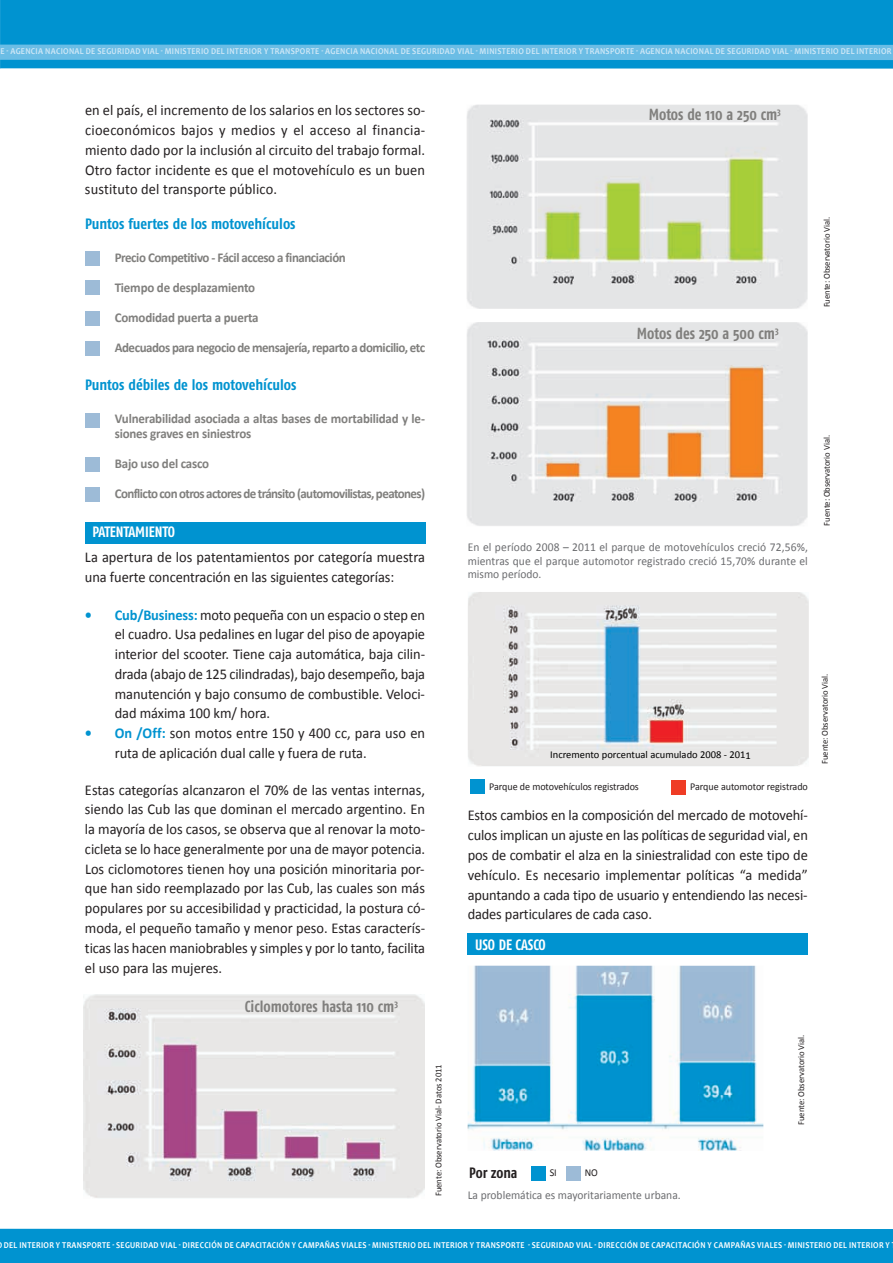
<style>
.page{position:relative;width:893px;height:1263px;background:#fff}
.page>*{position:absolute;margin:0;border:0;box-sizing:border-box;transform-origin:0 0}
.t1{font:700 16.05px "Fago Co";color:#807f7d;scale:.93 1}
.t2{font:700 15.9px "Fago Co";color:#807f7d;scale:.94 1}
.t3{font:15px/19.8px "Calibri";letter-spacing:-.005em;color:#231f20;text-align:justify;scale:.96 1}
.t4{font:700 15px "Fago Co";letter-spacing:-.005em;color:#0093d0}
.t5{font:700 15px "Fago Co";letter-spacing:-.005em;color:#fff;scale:.96 1}
.t6{font:700 15px "Fago Co";letter-spacing:-.01em;color:#231f20;scale:.96 1}
.t7{font:700 13.5px "Calibri";letter-spacing:-.035em;color:#807f7d;scale:.96 1}
.t8{font:700 13.5px/15px "Calibri";letter-spacing:-.015em;color:#807f7d;scale:.96 1}
.t9{font:12px/13.5px "Calibri";color:#6c6d70;text-align:justify;scale:.96 1}
.t10{font:10.5px "Calibri";letter-spacing:-.005em;color:#231f20;scale:.96 1}
.t11{font:10.5px "Calibri";color:#000}
.t12{font:700 9px "Candara";letter-spacing:.04em;color:#fff;scale:.87 1}
.t13{font:700 9px "Candara";letter-spacing:.04em;color:#cee7f6;scale:.88 1}
.t14{font:9px "Calibri";letter-spacing:-.005em;color:#231f20;scale:.96 1}
.s1{font-weight:700;color:#0093d0}
</style>
<div class="page">
<div style="left:468px;top:934px;width:340px;height:21px;background:#0093d0"></div>
<div style="left:85px;top:522px;width:340px;height:21px;background:#0093d0"></div>
<div style="left:0;top:0;width:893px;height:69px;background:#0093d0"></div>
<svg style="left:0;top:44px;width:893px;height:16px;background:#65bae3"></svg>
<div style="left:672px;top:780px;width:14px;height:14px;background:#ef3c25"></div>
<div style="left:471px;top:780px;width:14px;height:14px;background:#0093d0"></div>
<div style="left:566px;top:1166px;width:15px;height:14px;background:#9dbbd7"></div>
<div style="left:531px;top:1166px;width:14px;height:14px;background:#0093d0"></div>
<img style="left:84px;top:995px;width:341px;height:203px">
<img style="left:467px;top:322px;width:340px;height:204px">
<img style="left:467px;top:105px;width:340px;height:204px">
<img style="left:468px;top:965px;width:295px;height:185px">
<img style="left:468px;top:592px;width:341px;height:174px">
<div style="left:85px;top:311px;width:14px;height:14px;background:#9dbbd7"></div>
<div style="left:85px;top:341px;width:14px;height:15px;background:#9dbbd7"></div>
<div style="left:85px;top:414px;width:14px;height:14px;background:#9dbbd7"></div>
<div style="left:85px;top:458px;width:14px;height:14px;background:#9dbbd7"></div>
<div style="left:85px;top:487px;width:14px;height:15px;background:#9dbbd7"></div>
<div style="left:85px;top:281px;width:14px;height:14px;background:#9dbbd7"></div>
<div style="left:85px;top:252px;width:14px;height:14px;background:#9dbbd7"></div>
<div style="left:0;top:1228px;width:893px;height:35px;background:#0093d0"></div>
<p class="t13" style="left:0;top:48px;width:1014px">E - AGENCIA NACIONAL DE SEGURIDAD VIAL - MINISTERIO DEL INTERIOR Y TRANSPORTE - AGENCIA NACIONAL DE SEGURIDAD VIAL - MINISTERIO DEL INTERIOR Y TRANSPORTE - AGENCIA NACIONAL DE SEGURIDAD VIAL - MINISTERIO DEL INTERIOR</p>
<p class="t3" style="left:85px;top:102px;width:356px">en el país, el incremento de los salarios en los sectores so&shy;cioeconómicos bajos y medios y el acceso al financia&shy;miento dado por la inclusión al circuito del trabajo formal.<br>Otro factor incidente es que el motovehículo es un buen sustituto del transporte público.</p>
<p class="t4" style="left:85px;top:218px;width:212px">Puntos fuertes de los motovehículos</p>
<p class="t7" style="left:115px;top:252px;width:242px">Precio Competitivo - Fácil acceso a financiación</p>
<p class="t8" style="left:115px;top:281px;width:148px">Tiempo de desplazamiento</p>
<p class="t8" style="left:115px;top:311px;width:151px">Comodidad puerta a puerta</p>
<p class="t7" style="left:115px;top:342px;width:325px">Adecuados para negocio de mensajería, reparto a domicilio, etc</p>
<p class="t4" style="left:85px;top:379px;width:213px">Puntos débiles de los motovehículos</p>
<p class="t8" style="left:115px;top:412px;width:325px">Vulnerabilidad asociada a altas bases de mortabilidad y le&shy;siones graves en siniestros</p>
<p class="t8" style="left:115px;top:457px;width:100px">Bajo uso del casco</p>
<p class="t7" style="left:115px;top:488px;width:325px">Conflicto con otros actores de tránsito (automovilistas, peatones)</p>
<p class="t5" style="left:92px;top:527px;width:88px">PATENTAMIENTO</p>
<p class="t3" style="left:85px;top:548px;width:356px">La apertura de los patentamientos por categoría muestra una fuerte concentración en las siguientes categorías:</p>
<p class="t3" style="left:115px;top:606px;width:325px;text-indent:-30px"><span class="s1">• Cub/Business:</span> moto pequeña con un espacio o step en el cuadro. Usa pedalines en lugar del piso de apoyapie interior del scooter. Tiene caja automática, baja cilin&shy;drada (abajo de 125 cilindradas), bajo desempeño, baja manutención y bajo consumo de combustible. Veloci&shy;dad máxima 100 km/ hora.</p>
<p class="t3" style="left:115px;top:724px;width:325px;text-indent:-30px"><span class="s1">• On /Off:</span> son motos entre 150 y 400 cc, para uso en ruta de aplicación dual calle y fuera de ruta.</p>
<p class="t3" style="left:85px;top:781px;width:356px">Estas categorías alcanzaron el 70% de las ventas internas, siendo las Cub las que dominan el mercado argentino. En la mayoría de los casos, se observa que al renovar la moto&shy;cicleta se lo hace generalmente por una de mayor potencia.<br>Los ciclomotores tienen hoy una posición minoritaria por&shy;que han sido reemplazado por las Cub, las cuales son más populares por su accesibilidad y practicidad, la postura có&shy;moda, el pequeño tamaño y menor peso. Estas caracterís&shy;ticas las hacen maniobrables y simples y por lo tanto, facilita el uso para las mujeres.</p>
<p class="t2" style="left:245px;top:1000px;width:165px">Ciclomotores hasta 110 cm<sup>3</sup></p>
<p class="t14" style="left:435px;top:1196px;width:139px;rotate:-90deg">Fuente: Observatorio Vial- Datos 2011</p>
<p class="t1" style="left:649px;top:109px;width:144px">Motos de 110 a 250 cm<sup>3</sup></p>
<p class="t1" style="left:637px;top:328px;width:154px">Motos des 250 a 500 cm<sup>3</sup></p>
<p class="t14" style="left:823px;top:307px;width:96px;rotate:-90deg">Fuente: Observatorio Vial.</p>
<p class="t9" style="left:468px;top:541px;width:356px">En el período 2008 – 2011 el parque de motovehículos creció 72,56%, mientras que el parque automotor registrado creció 15,70% durante el mismo período.</p>
<p class="t14" style="left:823px;top:525px;width:96px;rotate:-90deg">Fuente: Observatorio Vial.</p>
<p class="t11" style="left:550px;top:750px;width:202px">Incremento porcentual acumulado 2008 - 2011</p>
<p class="t10" style="left:489px;top:782px;width:157px">Parque de motovehículos registrados</p>
<p class="t10" style="left:690px;top:782px;width:124px">Parque automotor registrado</p>
<p class="t3" style="left:468px;top:807px;width:356px">Estos cambios en la composición del mercado de motovehí&shy;culos implican un ajuste en las políticas de seguridad vial, en pos de combatir el alza en la siniestralidad con este tipo de vehículo. Es necesario implementar políticas “a medida” apuntando a cada tipo de usuario y entendiendo las necesi&shy;dades particulares de cada caso.</p>
<p class="t5" style="left:475px;top:939px;width:75px">USO DE CASCO</p>
<p class="t14" style="left:821px;top:764px;width:96px;rotate:-90deg">Fuente: Observatorio Vial.</p>
<p class="t6" style="left:469px;top:1167px;width:52px">Por zona</p>
<p class="t10" style="left:550px;top:1168px;width:9px">SI</p>
<p class="t10" style="left:585px;top:1168px;width:15px">NO</p>
<p class="t9" style="left:468px;top:1189px;width:223px">La problemática es mayoritariamente urbana.</p>
<p class="t14" style="left:797px;top:1125px;width:96px;rotate:-90deg">Fuente: Observatorio Vial.</p>
<p class="t12" style="left:4px;top:1241px;width:1020px">DEL INTERIOR Y TRANSPORTE - SEGURIDAD VIAL - DIRECCIÓN DE CAPACITACIÓN Y CAMPAÑAS VIALES - MINISTERIO DEL INTERIOR Y TRANSPORTE - SEGURIDAD VIAL - DIRECCIÓN DE CAPACITACIÓN Y CAMPAÑAS VIALES - MINISTERIO DEL INTERIOR Y</p>
</div>
